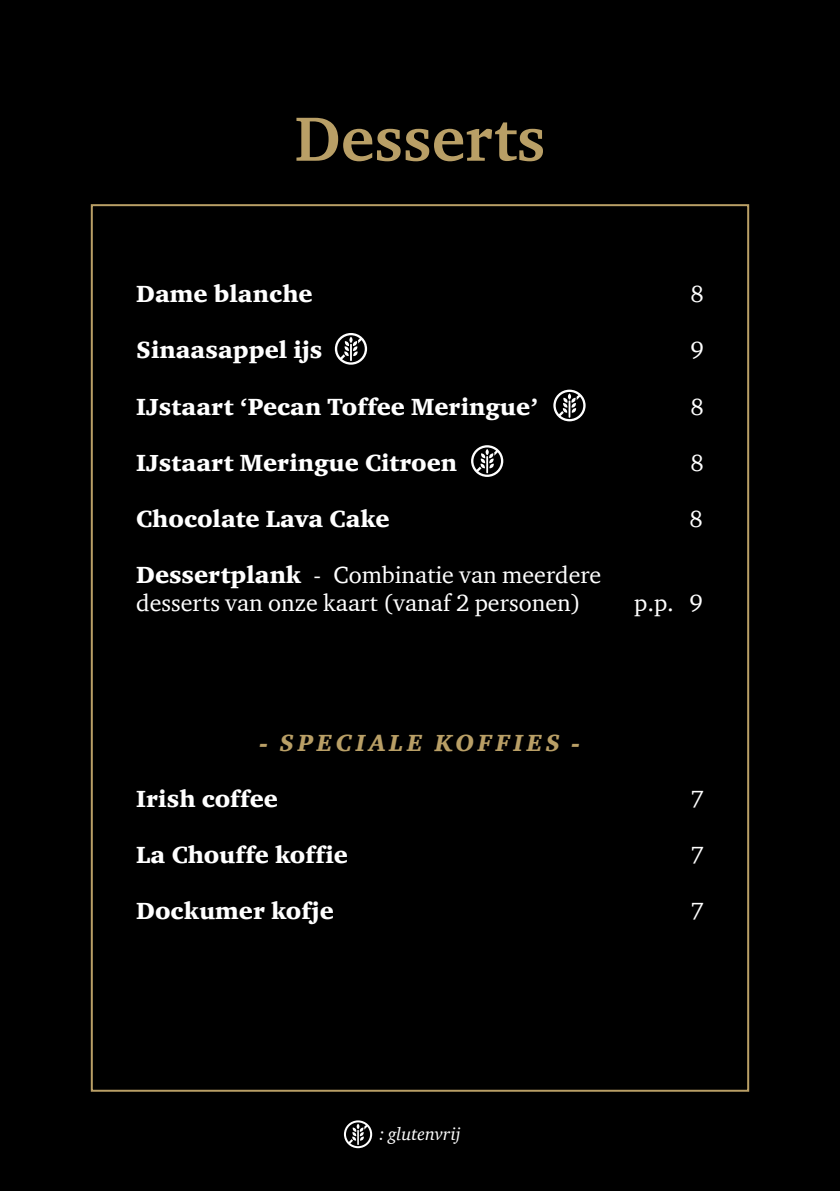
<style>
.page{position:relative;width:840px;height:1191px;background:#fff}
.page>*{position:absolute;margin:0;border:0;box-sizing:border-box;transform-origin:0 0}
.t1{font:700 64px "Charter ITC";color:#b99f66}
.t2{font:24px "Charter ITC Blac";color:#fff}
.t3{font:24px/28px "Charter ITC";color:#fff}
.t4{font:24px "Charter ITC Blac Ital";letter-spacing:.15em;color:#b99f66}
.t5{font:italic 18px "Charter ITC";color:#fff}
.s1{font-family:"Charter ITC Blac"}
</style>
<div class="page">
<div style="left:0;top:0;width:839px;height:1191px;background:#000"></div>
<svg style="left:344px;top:1120px;width:28px;height:28px"></svg>
<svg style="left:334px;top:333px;width:33px;height:32px"></svg>
<svg style="left:553px;top:389px;width:32px;height:32px"></svg>
<svg style="left:471px;top:445px;width:32px;height:32px"></svg>
<h1 class="t1" style="left:294px;top:99px;width:252px">Desserts</h1>
<p class="t2" style="left:136px;top:279px;width:178px">Dame blanche</p>
<p class="t3" style="left:690px;top:280px;width:15px">8</p>
<p class="t2" style="left:136px;top:335px;width:188px">Sinaasappel ijs</p>
<p class="t3" style="left:690px;top:336px;width:15px">9</p>
<p class="t2" style="left:136px;top:391px;width:403px">IJstaart ‘Pecan Toffee Meringue’</p>
<p class="t3" style="left:690px;top:392px;width:15px">8</p>
<p class="t2" style="left:136px;top:447px;width:322px">IJstaart Meringue Citroen</p>
<p class="t3" style="left:690px;top:448px;width:15px">8</p>
<p class="t2" style="left:136px;top:503px;width:254px">Chocolate Lava Cake</p>
<p class="t3" style="left:689px;top:504px;width:15px">8</p>
<p class="t3" style="left:136px;top:560px;width:466px"><span class="s1">Dessertplank</span> - Combinatie van meerdere desserts van onze kaart (vanaf 2 personen)</p>
<p class="t3" style="left:633px;top:588px;width:70px">p.p. 9</p>
<p class="t4" style="left:260px;top:727px;width:320px">- SPECIALE KOFFIES -</p>
<p class="t2" style="left:136px;top:783px;width:143px">Irish coffee</p>
<p class="t3" style="left:690px;top:784px;width:15px">7</p>
<p class="t2" style="left:136px;top:839px;width:213px">La Chouffe koffie</p>
<p class="t3" style="left:690px;top:840px;width:15px">7</p>
<p class="t2" style="left:136px;top:895px;width:199px">Dockumer kofje</p>
<p class="t3" style="left:690px;top:896px;width:15px">7</p>
<p class="t5" style="left:379px;top:1123px;width:83px">: glutenvrij</p>
</div>
